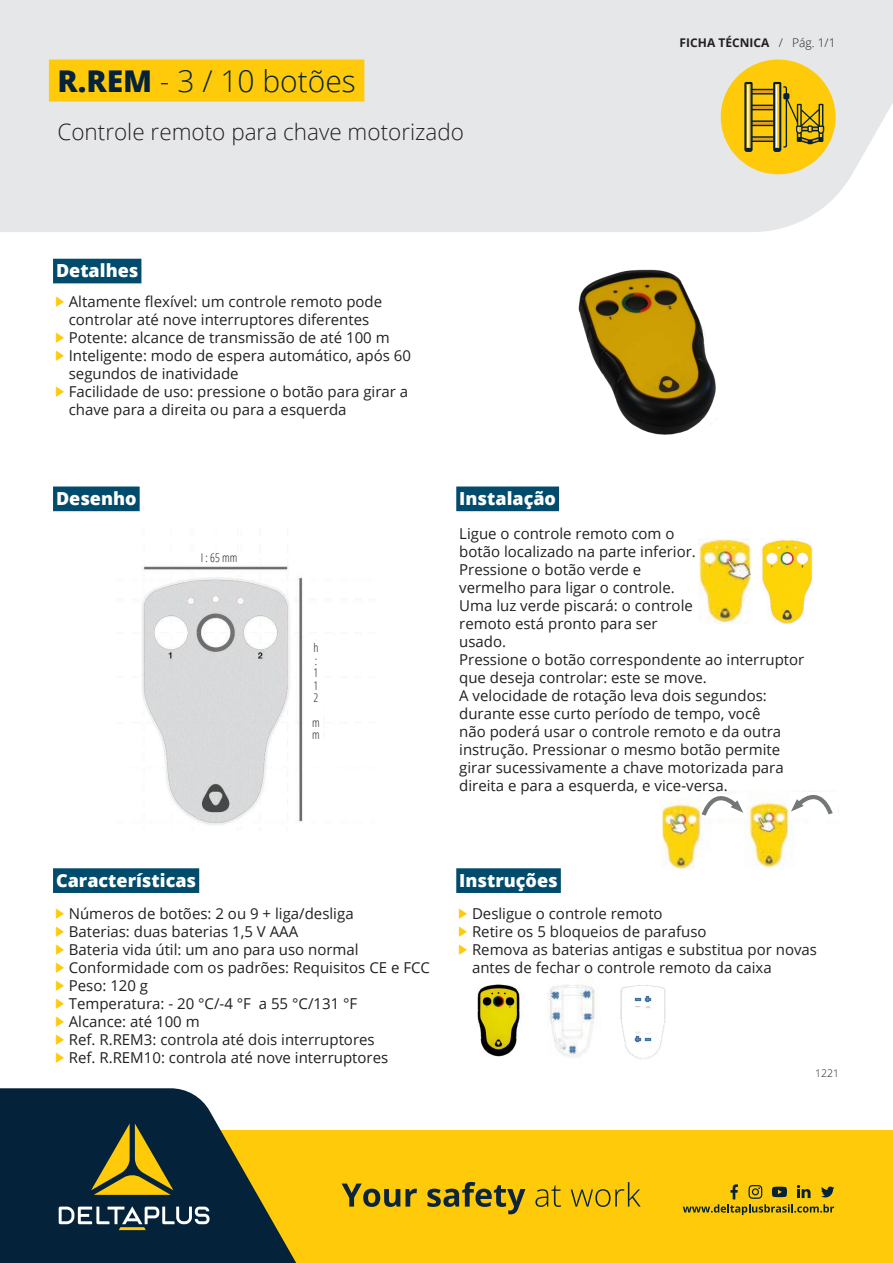
<style>
.page{position:relative;width:893px;height:1263px;background:#fff}
.page>*{position:absolute;margin:0;border:0;box-sizing:border-box;transform-origin:0 0}
.t1{font:300 30px "Open Sans";color:#042239}
.t2{font:300 22.5px "Open Sans";color:#231f20}
.t3{font:800 18px "Open Sans";color:#fff}
.TEXTO_FT{font:15px/18px "Open Sans";color:#231f20}
.t4{font:700 12px "Open Sans";color:#231f20}
.TEXTO_ilustracao{font:300 12px "Open Sans Condensed";color:#231f20}
.TEXTO_Data{font:300 10.5px "Open Sans";color:#231f20}
.s1{font-weight:800}
.s2{font-family:"Arrows";font-size:10.5px;color:#feca0a}
.s3{font-weight:300}
</style>
<div class="page">
<img style="left:141px;top:565px;width:183px;height:265px">
<img style="left:578px;top:269px;width:138px;height:166px">
<img style="left:699px;top:538px;width:53px;height:86px">
<img style="left:760px;top:539px;width:53px;height:85px">
<img style="left:661px;top:801px;width:130px;height:68px">
<img style="left:548px;top:984px;width:47px;height:73px">
<img style="left:620px;top:985px;width:46px;height:74px">
<img style="left:477px;top:984px;width:43px;height:72px">
<div style="left:309px;top:641px;width:14px;height:100px;background:#fff"></div>
<div style="left:702px;top:794px;width:45px;height:24px;background:#fff"></div>
<div style="left:789px;top:792px;width:49px;height:27px;background:#fff"></div>
<svg style="left:791px;top:790px;width:42px;height:25px"></svg>
<svg style="left:699px;top:791px;width:44px;height:28px"></svg>
<div style="left:0;top:0;width:893px;height:232px;background:#e6e7e9"></div>
<div style="left:721px;top:60px;width:115px;height:114px;background:#feca0a;border-radius:50%"></div>
<svg style="left:744px;top:82px;width:80px;height:70px"></svg>
<div style="left:49px;top:60px;width:315px;height:42px;background:#feca0a"></div>
<div style="left:53px;top:486px;width:87px;height:25px;background:#014b6c"></div>
<div style="left:53px;top:868px;width:146px;height:25px;background:#014b6c"></div>
<div style="left:456px;top:486px;width:103px;height:25px;background:#014b6c"></div>
<div style="left:456px;top:868px;width:105px;height:25px;background:#014b6c"></div>
<div style="left:53px;top:259px;width:88px;height:24px;background:#014b6c"></div>
<div style="left:130px;top:1130px;width:763px;height:133px;background:#feca0a"></div>
<svg style="left:342px;top:1183px;width:75px;height:24px"></svg>
<svg style="left:427px;top:1182px;width:98px;height:32px"></svg>
<svg style="left:535px;top:1185px;width:26px;height:22px"></svg>
<svg style="left:571px;top:1182px;width:70px;height:25px"></svg>
<svg style="left:683px;top:1184px;width:151px;height:31px"></svg>
<svg style="left:0;top:1088px;width:297px;height:175px;fill:#042239"></svg>
<svg style="left:91px;top:1123px;width:82px;height:72px"></svg>
<svg style="left:59px;top:1206px;width:150px;height:24px;background:#516571"></svg>
<h1 class="t1" style="left:57px;top:60px;width:300px"><span class="s1">R.REM</span> - 3 / 10 botões</h1>
<h2 class="t2" style="left:57px;top:116px;width:408px">Controle remoto para chave motorizado</h2>
<p class="t3" style="left:56px;top:257px;width:84px">Detalhes</p>
<p class="TEXTO_FT" style="left:56px;top:292px;width:328px;text-align:center"><span class="s2">U</span> Altamente flexível: um controle remoto pode controlar até nove interruptores diferentes</p>
<p class="TEXTO_FT" style="left:56px;top:328px;width:335px"><span class="s2">U</span> Potente: alcance de transmissão de até 100 m</p>
<p class="TEXTO_FT" style="left:69px;top:346px;width:344px;text-indent:-13px"><span class="s2">U</span> Inteligente: modo de espera automático, após 60 segundos de inatividade</p>
<p class="TEXTO_FT" style="left:69px;top:382px;width:341px;text-indent:-13px"><span class="s2">U</span> Facilidade de uso: pressione o botão para girar a chave para a direita ou para a esquerda</p>
<p class="t3" style="left:56px;top:485px;width:82px">Desenho</p>
<p class="t3" style="left:459px;top:485px;width:98px">Instalação</p>
<p class="t4" style="left:680px;top:34px;width:157px">FICHA TÉCNICA <span class="s3">/ Pág. 1/1</span></p>
<p class="TEXTO_ilustracao" style="left:201px;top:550px;width:38px">I : 65 mm</p>
<p class="TEXTO_ilustracao" style="left:313px;top:640px;width:7px">h</p>
<p class="TEXTO_ilustracao" style="left:315px;top:652px;width:4px">:</p>
<p class="TEXTO_ilustracao" style="left:314px;top:664px;width:6px">1</p>
<p class="TEXTO_ilustracao" style="left:314px;top:677px;width:6px">1</p>
<p class="TEXTO_ilustracao" style="left:314px;top:689px;width:6px">2</p>
<p class="TEXTO_ilustracao" style="left:312px;top:714px;width:9px">m</p>
<p class="TEXTO_ilustracao" style="left:312px;top:727px;width:9px">m</p>
<p class="TEXTO_FT" style="left:459px;top:524px;width:238px">Ligue o controle remoto com o botão localizado na parte inferior.</p>
<p class="TEXTO_FT" style="left:459px;top:560px;width:217px">Pressione o botão verde e vermelho para ligar o controle.</p>
<p class="TEXTO_FT" style="left:459px;top:596px;width:235px">Uma luz verde piscará: o controle remoto está pronto para ser usado.</p>
<p class="TEXTO_FT" style="left:459px;top:650px;width:347px">Pressione o botão correspondente ao interruptor que deseja controlar: este se move.</p>
<p class="TEXTO_FT" style="left:459px;top:686px;width:326px">A velocidade de rotação leva dois segundos: durante esse curto período de tempo, você não poderá usar o controle remoto e da outra instrução. Pressionar o mesmo botão permite girar sucessivamente a chave motorizada para direita e para a esquerda, e vice-versa.</p>
<p class="t3" style="left:56px;top:867px;width:142px">Características</p>
<p class="TEXTO_FT" style="left:56px;top:904px;width:299px"><span class="s2">U</span> Números de botões: 2 ou 9 + liga/desliga</p>
<p class="TEXTO_FT" style="left:56px;top:922px;width:244px"><span class="s2">U</span> Baterias: duas baterias 1,5 V AAA</p>
<p class="TEXTO_FT" style="left:56px;top:940px;width:304px"><span class="s2">U</span> Bateria vida útil: um ano para uso normal</p>
<p class="TEXTO_FT" style="left:56px;top:958px;width:376px"><span class="s2">U</span> Conformidade com os padrões: Requisitos CE e FCC</p>
<p class="TEXTO_FT" style="left:56px;top:976px;width:94px"><span class="s2">U</span> Peso: 120 g</p>
<p class="TEXTO_FT" style="left:56px;top:994px;width:303px"><span class="s2">U</span> Temperatura: - 20 °C/-4 °F a 55 °C/131 °F</p>
<p class="TEXTO_FT" style="left:56px;top:1012px;width:145px"><span class="s2">U</span> Alcance: até 100 m</p>
<p class="TEXTO_FT" style="left:56px;top:1030px;width:320px"><span class="s2">U</span> Ref. R.REM3: controla até dois interruptores</p>
<p class="TEXTO_FT" style="left:56px;top:1048px;width:334px"><span class="s2">U</span> Ref. R.REM10: controla até nove interruptores</p>
<p class="t3" style="left:459px;top:867px;width:100px">Instruções</p>
<p class="TEXTO_FT" style="left:459px;top:904px;width:205px"><span class="s2">U</span> Desligue o controle remoto</p>
<p class="TEXTO_FT" style="left:459px;top:922px;width:249px"><span class="s2">U</span> Retire os 5 bloqueios de parafuso</p>
<p class="TEXTO_FT" style="left:472px;top:940px;width:347px;text-indent:-13px"><span class="s2">U</span> Remova as baterias antigas e substitua por novas antes de fechar o controle remoto da caixa</p>
<p class="TEXTO_Data" style="left:815px;top:1066px;width:25px">1221</p>
</div>
